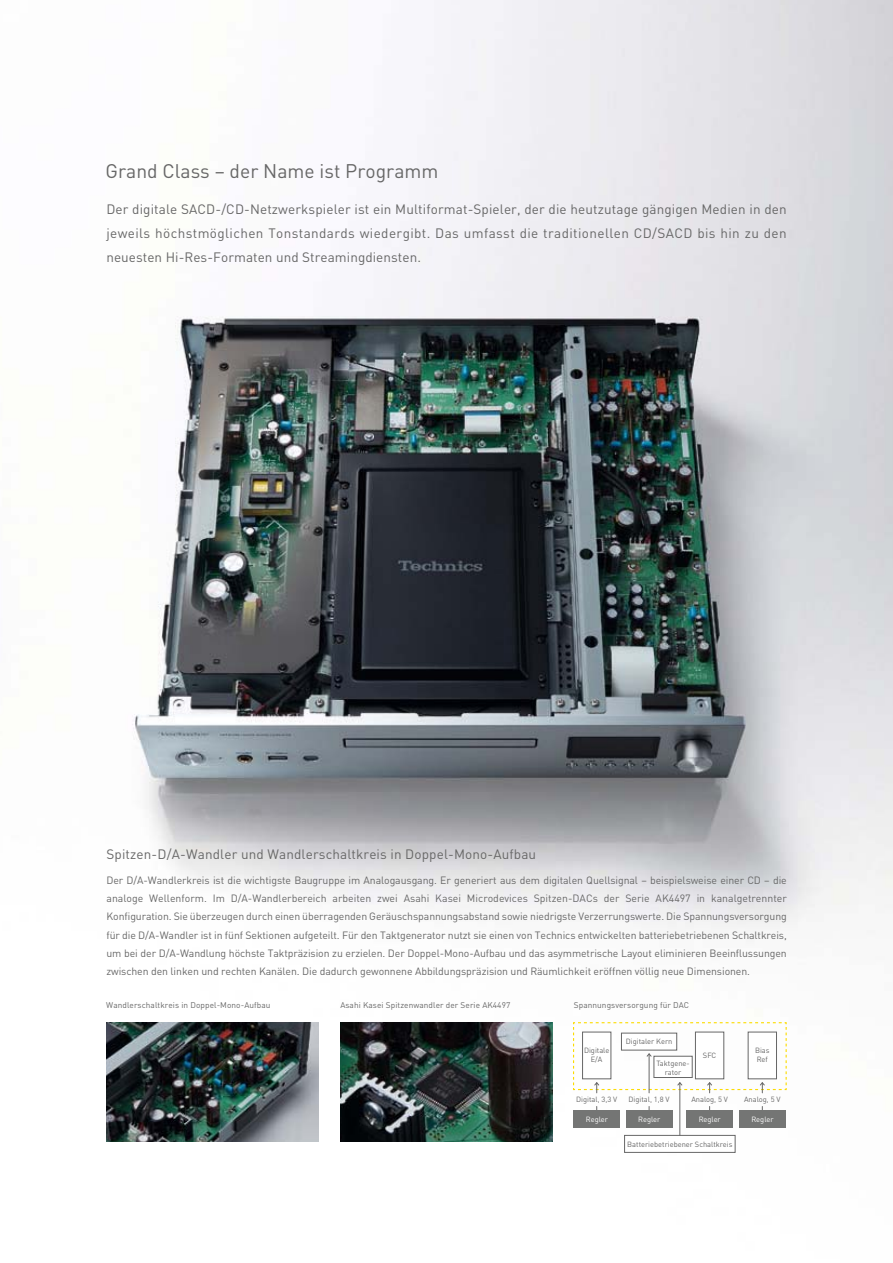
<style>
.page{position:relative;width:893px;height:1263px;background:#fff}
.page>*{position:absolute;margin:0;border:0;box-sizing:border-box;transform-origin:0 0}
.t1{font:19.5px "DINOT";color:#676767}
.t2{font:13.5px/24px "DINOT";letter-spacing:.01em;color:#676767;text-align:justify}
.t3{font:10.5px/18.3px "DINOT";letter-spacing:-.01em;color:#676767;text-align:justify}
.t4{font:8.25px "DINOT";letter-spacing:.01em;color:#676767}
.t5{font:7.5px/9px "DINOT";color:#676767;text-align:center}
.t6{font:7.5px "DINOT";color:#fff}
</style>
<div class="page">
<img style="left:106px;top:0;width:787px;height:1153px">
<img style="left:106px;top:1023px;width:213px;height:119px">
<img style="left:340px;top:1023px;width:213px;height:119px">
<div style="left:625px;top:1135px;width:110px;height:17px;background:#fff"></div>
<div style="left:624px;top:1135px;width:111px;height:17px;border:1px solid #676767"></div>
<hr style="left:680px;top:1083px;width:1px;height:52px;background:#676767">
<svg style="left:572px;top:1021px;width:215px;height:72px"></svg>
<div style="left:574px;top:1111px;width:46px;height:17px;background:#747574"></div>
<div style="left:626px;top:1111px;width:46px;height:17px;background:#747574"></div>
<div style="left:686px;top:1111px;width:47px;height:17px;background:#747574"></div>
<div style="left:739px;top:1111px;width:46px;height:17px;background:#747574"></div>
<h1 class="t1" style="left:106px;top:164px;width:334px">Grand Class – der Name ist Programm</h1>
<p class="t2" style="left:106px;top:199px;width:682px">Der digitale SACD-/CD-Netzwerkspieler ist ein Multiformat-Spieler, der die heutzutage gängigen Medien in den jeweils höchstmöglichen Tonstandards wiedergibt. Das umfasst die traditionellen CD/SACD bis hin zu den neuesten Hi-Res-Formaten und Streamingdiensten.</p>
<p class="t2" style="left:106px;top:844px;width:431px">Spitzen-D/A-Wandler und Wandlerschaltkreis in Doppel-Mono-Aufbau</p>
<p class="t3" style="left:106px;top:872px;width:682px">Der D/A-Wandlerkreis ist die wichtigste Baugruppe im Analogausgang. Er generiert aus dem digitalen Quellsignal – beispielsweise einer CD – die analoge Wellenform. Im D/A-Wandlerbereich arbeiten zwei Asahi Kasei Microdevices Spitzen-DACs der Serie AK4497 in kanalgetrennter Konfiguration. Sie überzeugen durch einen überragenden Geräuschspannungsabstand sowie niedrigste Verzerrungswerte. Die Spannungsversorgung für die D/A-Wandler ist in fünf Sektionen aufgeteilt. Für den Taktgenerator nutzt sie einen von Technics entwickelten batteriebetriebenen Schaltkreis, um bei der D/A-Wandlung höchste Taktpräzision zu erzielen. Der Doppel-Mono-Aufbau und das asymmetrische Layout eliminieren Beeinflussungen zwischen den linken und rechten Kanälen. Die dadurch gewonnene Abbildungspräzision und Räumlichkeit eröffnen völlig neue Dimensionen.</p>
<p class="t4" style="left:106px;top:1002px;width:166px">Wandlerschaltkreis in Doppel-Mono-Aufbau</p>
<p class="t4" style="left:340px;top:1002px;width:172px">Asahi Kasei Spitzenwandler der Serie AK4497</p>
<p class="t4" style="left:574px;top:1002px;width:117px">Spannungsversorgung für DAC</p>
<p class="t5" style="left:626px;top:1038px;width:48px">Digitaler Kern</p>
<p class="t5" style="left:584px;top:1047px;width:27px">Digitale<br>E/A</p>
<p class="t5" style="left:755px;top:1047px;width:16px;text-align:left">Bias<br>Ref</p>
<p class="t5" style="left:703px;top:1051px;width:15px">SFC</p>
<p class="t5" style="left:656px;top:1059px;width:35px">Taktgene&shy;rator</p>
<p class="t5" style="left:576px;top:1096px;width:43px">Digital, 3,3 V</p>
<p class="t5" style="left:628px;top:1096px;width:43px">Digital, 1,8 V</p>
<p class="t5" style="left:691px;top:1096px;width:38px">Analog, 5 V</p>
<p class="t5" style="left:744px;top:1096px;width:38px">Analog, 5 V</p>
<p class="t6" style="left:586px;top:1117px;width:24px">Regler</p>
<p class="t6" style="left:638px;top:1117px;width:24px">Regler</p>
<p class="t6" style="left:699px;top:1117px;width:24px">Regler</p>
<p class="t6" style="left:751px;top:1117px;width:24px">Regler</p>
<p class="t5" style="left:627px;top:1140px;width:107px">Batteriebetriebener Schaltkreis</p>
</div>
